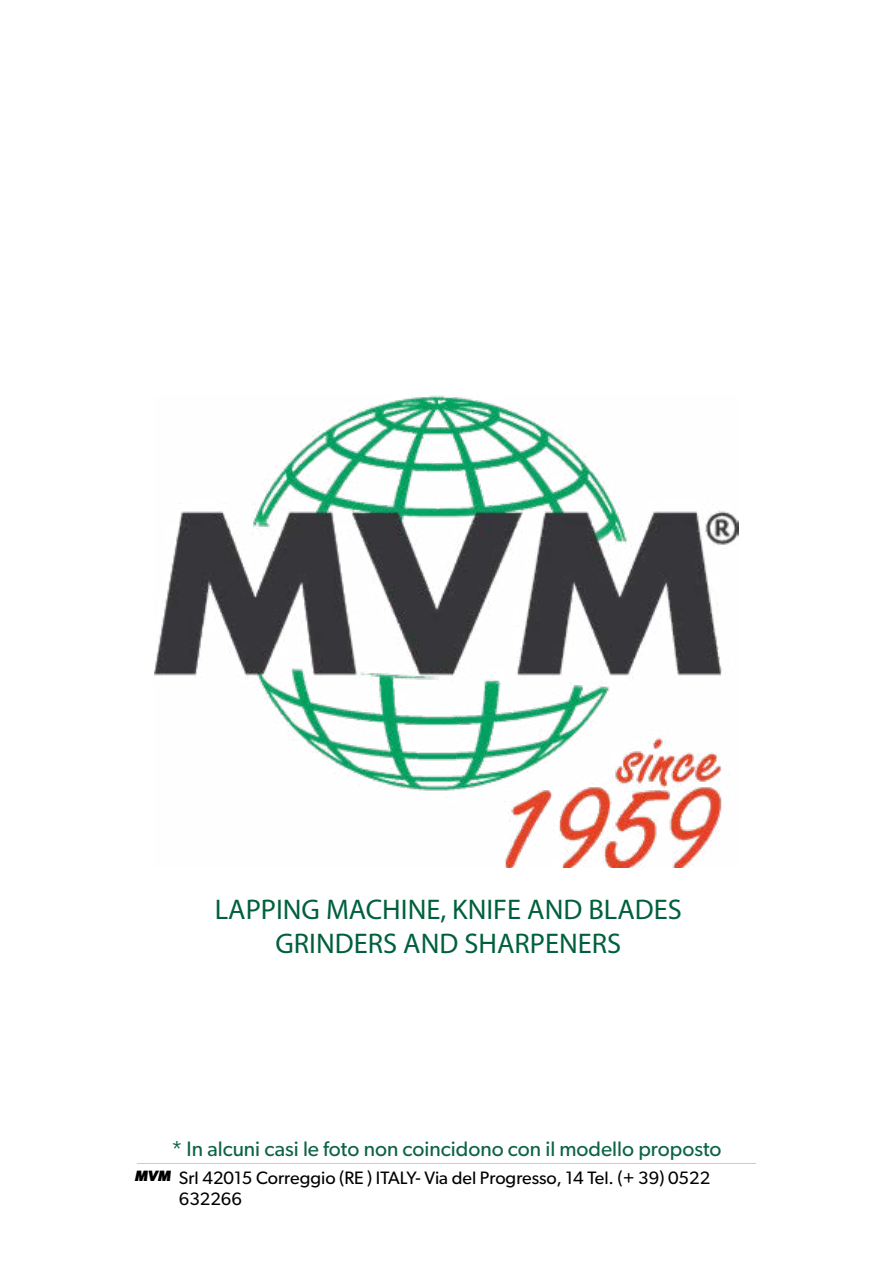
<style>
.page{position:relative;width:893px;height:1263px;background:#fff}
.page>*{position:absolute;margin:0;border:0;box-sizing:border-box;transform-origin:0 0}
.t1{font:28.5px/34.2px "Myriad Pro";color:#00603c;text-align:center}
.t2{font:21px "Gibson";color:#0c6344}
.t3{font:18px/21.6px "Gibson";color:#000}
.s1{font-weight:700;font-style:italic;font-size:15px}
</style>
<div class="page">
<hr style="left:137px;top:1163px;width:619px;height:1px;background:#cbcbcb">
<img style="left:155px;top:395px;width:583px;height:473px">
<h1 class="t1" style="left:215px;top:891px;width:468px">LAPPING MACHINE, KNIFE AND BLADES<br>GRINDERS AND SHARPENERS</h1>
<p class="t2" style="left:171px;top:1136px;width:552px">* In alcuni casi le foto non coincidono con il modello proposto</p>
<p class="t3" style="left:179px;top:1166px;width:533px;text-indent:-44px"><span class="s1">MVM</span> Srl 42015 Correggio (RE ) ITALY- Via del Progresso, 14 Tel. (+ 39) 0522<br>632266</p>
</div>
